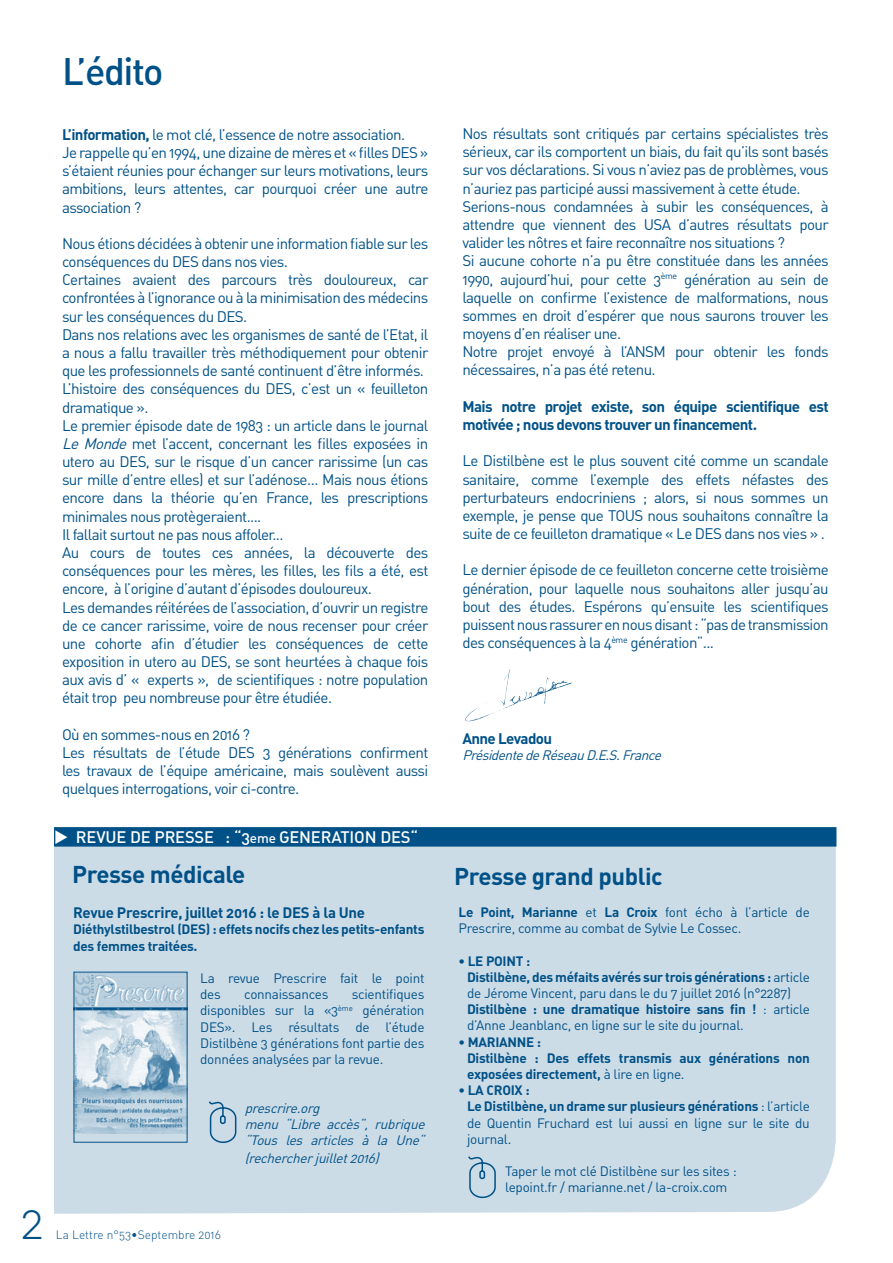
<style>
.page{position:relative;width:893px;height:1263px;background:#fff}
.page>*{position:absolute;margin:0;border:0;box-sizing:border-box;transform-origin:0 0}
.t1{font:46.5px "DIN Light Alternate";color:#005187}
.t2{font:37.8px "DIN Medium Alternate";color:#005187}
.t3{font:700 24px "DIN";letter-spacing:-.02em;color:#005187}
.t4{font:16.5px "DIN Medium Alternate";letter-spacing:-.01em;color:#fff}
.t5{font:15.15px/18.1px "DIN Regular Alternate";letter-spacing:-.04em;color:#005187}
.t6{font:15.15px/18.1px "DIN Bold Alternate";letter-spacing:-.04em;color:#005187}
.t7{font:15px "DIN Bold Alternate";letter-spacing:-.02em;color:#005187}
.t8{font:italic 13.65px "DIN Regular Alternate";color:#005187}
.t9{font:13.5px/16.2px "DIN Regular Alternate";letter-spacing:-.02em;color:#005187}
.t10{font:13.5px/16.2px "DIN Bold Alternate";letter-spacing:-.02em;color:#005187}
.t11{font:700 13.5px/16.2px "DIN";letter-spacing:-.02em;color:#005187}
.t12{font:italic 13.5px/16.2px "DIN Regular Alternate";color:#005187}
.t13{font:12px "DIN Light Alternate";color:#005187}
.s1{font-family:"DIN";font-weight:700}
.s2{font-style:italic}
.s3{font-size:13.5px}
.s4{font-family:"DIN Regular Alternate";font-weight:400}
.s5{font-family:"DIN Regular Alternate"}
</style>
<div class="page">
<img style="left:465px;top:669px;width:107px;height:52px">
<div style="left:54px;top:834px;width:783px;height:380px;background:#ccdce7"></div>
<div style="left:54px;top:827px;width:782px;height:20px;background:#005187"></div>
<svg style="left:467px;top:1154px;width:30px;height:45px"></svg>
<img style="left:76px;top:974px;width:109px;height:160px">
<svg style="left:208px;top:1099px;width:29px;height:45px"></svg>
<h2 class="t2" style="left:62px;top:55px;width:103px">L’édito</h2>
<h1 class="t1" style="left:21px;top:1201px;width:24px">2</h1>
<p class="t5" style="left:62px;top:126px;width:368px"><span class="s1">L’information,</span> le mot clé, l’essence de notre association.<br>Je rappelle qu’en 1994, une dizaine de mères et « filles DES » s’étaient réunies pour échanger sur leurs motivations, leurs ambitions, leurs attentes, car pourquoi créer une autre association ?</p>
<p class="t5" style="left:62px;top:235px;width:368px">Nous étions décidées à obtenir une information fiable sur les conséquences du DES dans nos vies.<br>Certaines avaient des parcours très douloureux, car confrontées à l’ignorance ou à la minimisation des médecins sur les conséquences du DES.<br>Dans nos relations avec les organismes de santé de l’Etat, il a nous a fallu travailler très méthodiquement pour obtenir que les professionnels de santé continuent d’être informés.<br>L’histoire des conséquences du DES, c’est un « feuilleton dramatique ».<br>Le premier épisode date de 1983 : un article dans le journal <span class="s2">Le Monde</span> met l’accent, concernant les filles exposées in utero au DES, sur le risque d’un cancer rarissime (un cas sur mille d’entre elles) et sur l’adénose… Mais nous étions encore dans la théorie qu’en France, les prescriptions minimales nous protègeraient....<br>Il fallait surtout ne pas nous affoler...<br>Au cours de toutes ces années, la découverte des conséquences pour les mères, les filles, les fils a été, est encore, à l’origine d’autant d’épisodes douloureux.<br>Les demandes réitérées de l’association, d’ouvrir un registre de ce cancer rarissime, voire de nous recenser pour créer une cohorte afin d’étudier les conséquences de cette exposition in utero au DES, se sont heurtées à chaque fois aux avis d’ « experts », de scientifiques : notre population était trop peu nombreuse pour être étudiée.</p>
<p class="t5" style="left:62px;top:726px;width:368px">Où en sommes-nous en 2016 ?<br>Les résultats de l’étude DES 3 générations confirment les travaux de l’équipe américaine, mais soulèvent aussi quelques interrogations, voir ci-contre.</p>
<p class="t4" style="left:54px;top:829px;width:366px">◆ REVUE DE PRESSE : “3<span class="s3">eme</span> GENERATION DES“</p>
<p class="t5" style="left:462px;top:126px;width:368px">Nos résultats sont critiqués par certains spécialistes très sérieux, car ils comportent un biais, du fait qu’ils sont basés sur vos déclarations. Si vous n’aviez pas de problèmes, vous n’auriez pas participé aussi massivement à cette étude.<br>Serions-nous condamnées à subir les conséquences, à attendre que viennent des USA d’autres résultats pour valider les nôtres et faire reconnaître nos situations ?<br>Si aucune cohorte n’a pu être constituée dans les années 1990, aujourd’hui, pour cette 3<sup>ème</sup> génération au sein de laquelle on confirme l’existence de malformations, nous sommes en droit d’espérer que nous saurons trouver les moyens d’en réaliser une.<br>Notre projet envoyé à l’ANSM pour obtenir les fonds nécessaires, n’a pas été retenu.</p>
<p class="t6" style="left:462px;top:398px;width:368px">Mais notre projet existe, son équipe scientifique est motivée ; nous devons trouver un financement.</p>
<p class="t5" style="left:462px;top:453px;width:368px;text-align:justify">Le Distilbène est le plus souvent cité comme un scandale sanitaire, comme l’exemple des effets néfastes des perturbateurs endocriniens ; alors, si nous sommes un exemple, je pense que TOUS nous souhaitons connaître la suite de ce feuilleton dramatique « Le DES dans nos vies » .</p>
<p class="t5" style="left:462px;top:562px;width:368px;text-align:justify">Le dernier épisode de ce feuilleton concerne cette troisième génération, pour laquelle nous souhaitons aller jusqu’au bout des études. Espérons qu’ensuite les scientifiques puissent nous rassurer en nous disant : “pas de transmission des conséquences à la 4<sup>ème</sup> génération“...</p>
<p class="t6" style="left:462px;top:730px;width:91px">Anne Levadou</p>
<p class="t8" style="left:462px;top:749px;width:204px">PrésidentedeRéseauD.E.S.France</p>
<h3 class="t3" style="left:72px;top:863px;width:175px">Presse médicale</h3>
<h3 class="t3" style="left:454px;top:865px;width:210px">Presse grand public</h3>
<p class="t7" style="left:73px;top:906px;width:294px">Revue Prescrire, juillet 2016 : le DES à la Une</p>
<p class="t10" style="left:73px;top:922px;width:353px">Diéthylstilbestrol (DES) : effets nocifs chez les petits-enfants des femmes traitées.</p>
<p class="t9" style="left:200px;top:971px;width:226px">La revue Prescrire fait le point des</p>
<p class="t9" style="left:200px;top:987px;width:226px;text-align:justify;text-indent:151px">scientifiques disponibles sur la «3<sup>ème</sup> génération DES». Les résultats de l’étude Distilbène 3 générations font partie des données analysées par la revue.</p>
<p class="t12" style="left:245px;top:1101px;width:185px">prescrire.org<br>menu “Libre accès“, rubrique “Tous les articles à la Une“</p>
<p class="t12" style="left:245px;top:1151px;width:139px">(rechercherjuillet2016)</p>
<p class="t9" style="left:244px;top:987px;width:86px">connaissances</p>
<p class="t13" style="left:56px;top:1229px;width:167px">La Lettre n°53•Septembre 2016</p>
<p class="t11" style="left:458px;top:905px;width:353px">Le Point, Marianne <span class="s4">et</span> La Croix <span class="s4">font écho à l’article de</span></p>
<p class="t9" style="left:458px;top:921px;width:285px">Prescrire, comme au combat de Sylvie Le Cossec.</p>
<p class="t11" style="left:467px;top:953px;width:344px;text-indent:-9px">• LE POINT :<br>Distilbène, des méfaits avérés sur trois générations : <span class="s4">article</span></p>
<p class="t9" style="left:467px;top:986px;width:325px">de Jérome Vincent, paru dans le du 7 juillet 2016 (n°2287)</p>
<p class="t10" style="left:467px;top:1002px;width:344px">Distilbène : une dramatique histoire sans fin ! <span class="s5">: article</span></p>
<p class="t9" style="left:467px;top:1018px;width:278px">d’Anne Jeanblanc, en ligne sur le site du journal.</p>
<p class="t10" style="left:467px;top:1034px;width:344px;text-indent:-9px">• MARIANNE :<br>Distilbène : Des effets transmis aux générations non exposées directement, <span class="s5">à lire en ligne.</span></p>
<p class="t10" style="left:467px;top:1083px;width:344px;text-indent:-9px">• LA CROIX :<br>Le Distilbène, un drame sur plusieurs générations <span class="s5">: l’article</span></p>
<p class="t9" style="left:467px;top:1115px;width:344px">de Quentin Fruchard est lui aussi en ligne sur le site du journal.</p>
<p class="t9" style="left:505px;top:1164px;width:233px">Taper le mot clé Distilbène sur les sites : lepoint.fr / marianne.net / la-croix.com</p>
</div>
